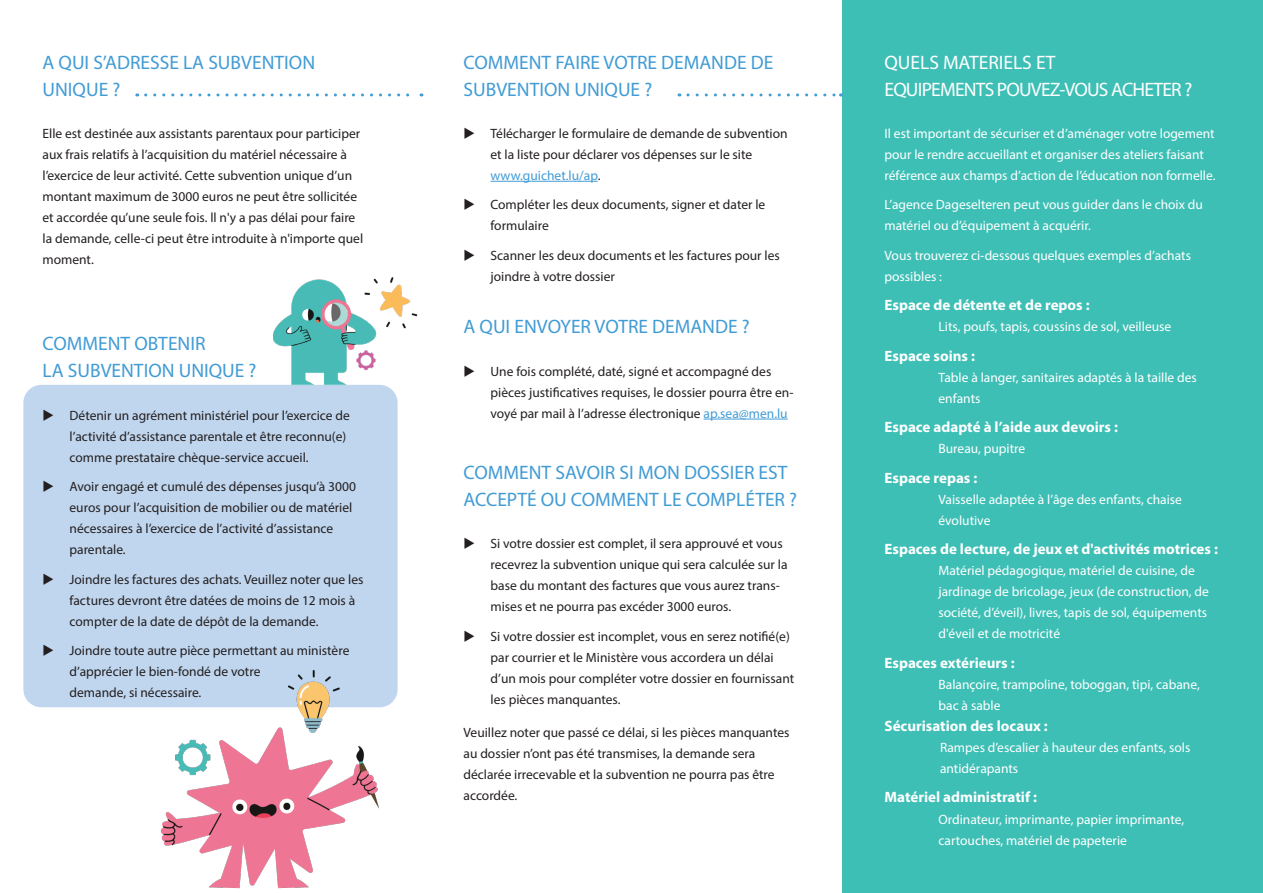
<style>
.page{position:relative;width:1263px;height:893px;background:#fff}
.page>*{position:absolute;margin:0;border:0;box-sizing:border-box;transform-origin:0 0}
.titre_2{font:19.5px/27px "Myriad Pro";color:#419bd5}
.titre_2-2{font:19.5px/27px "Myriad Pro";letter-spacing:-.04em;color:#fff}
.texte_courant{font:700 15px "Myriad Pro";color:#fff}
.gras_10{font:700 15px "Myriad Pro";color:#fff}
.texte_courant-2{font:13.5px/21px "Myriad Pro";color:#231f20}
.texte_courant-3{font:13.5px/21px "Myriad Pro";color:#fff}
.gras_10-2{font:13.5px/21px "Myriad Pro";color:#fff}
.s1{color:#419bd5}
</style>
<div class="page">
<div style="left:842px;top:0;width:421px;height:893px;background:#3ebfb5"></div>
<div style="left:23px;top:385px;width:375px;height:322px;background:#c0d6ee;border-radius:18px"></div>
<hr style="left:490px;top:181px;width:108px;height:1px;background:#419bd5">
<hr style="left:704px;top:419px;width:84px;height:1px;background:#419bd5">
<img style="left:273px;top:277px;width:145px;height:125px">
<svg style="left:146px;top:93px;width:276px;height:3px"></svg>
<svg style="left:688px;top:93px;width:153px;height:3px"></svg>
<img style="left:96px;top:604px;width:302px;height:285px">
<p class="titre_2" style="left:43px;top:48px;width:274px">A QUI S’ADRESSE LA SUBVENTION<br>UNIQUE ?</p>
<p class="texte_courant-2" style="left:43px;top:123px;width:322px">Elle est destinée aux assistants parentaux pour participer aux frais relatifs à l’acquisition du matériel nécessaire à l’exercice de leur activité. Cette subvention unique d’un montant maximum de 3000 euros ne peut être sollicitée et accordée qu’une seule fois. ll n'y a pas délai pour faire la demande, celle-ci peut être introduite à n'importe quel moment.</p>
<p class="titre_2" style="left:43px;top:330px;width:216px">COMMENT OBTENIR<br>LA SUBVENTION UNIQUE ?</p>
<p class="texte_courant-2" style="left:70px;top:404px;width:282px">Détenir un agrément ministériel pour l’exercice de l’activité d’assistance parentale et être reconnu(e) comme prestataire chèque-service accueil.</p>
<p class="texte_courant-2" style="left:70px;top:476px;width:288px">Avoir engagé et cumulé des dépenses jusqu’à 3000 euros pour l’acquisition de mobilier ou de matériel nécessaires à l’exercice de l’activité d’assistance parentale.</p>
<p class="texte_courant-2" style="left:70px;top:568px;width:295px">Joindre les factures des achats. Veuillez noter que les factures devront être datées de moins de 12 mois à compter de la date de dépôt de la demande.</p>
<p class="texte_courant-2" style="left:70px;top:640px;width:281px">Joindre toute autre pièce permettant au ministère d’apprécier le bien-fondé de votre<br>demande, si nécessaire.</p>
<p class="titre_2" style="left:463px;top:48px;width:311px">COMMENT FAIRE VOTRE DEMANDE DE<br>SUBVENTION UNIQUE ?</p>
<p class="texte_courant-2" style="left:490px;top:123px;width:299px">Télécharger le formulaire de demande de subvention et la liste pour déclarer vos dépenses sur le site <span class="s1">www.guichet.lu/ap</span>.</p>
<p class="texte_courant-2" style="left:490px;top:194px;width:276px">Compléter les deux documents, signer et dater le formulaire</p>
<p class="texte_courant-2" style="left:490px;top:245px;width:291px">Scanner les deux documents et les factures pour les joindre à votre dossier</p>
<p class="titre_2" style="left:463px;top:313px;width:288px">A QUI ENVOYER VOTRE DEMANDE ?</p>
<p class="texte_courant-2" style="left:490px;top:360px;width:304px">Une fois complété, daté, signé et accompagné des pièces justificatives requises, le dossier pourra être en&shy;voyé par mail à l’adresse électronique <span class="s1">ap.sea@men.lu</span></p>
<p class="titre_2" style="left:463px;top:458px;width:335px">COMMENT SAVOIR SI MON DOSSIER EST<br>ACCEPTÉ OU COMMENT LE COMPLÉTER ?</p>
<p class="texte_courant-2" style="left:490px;top:533px;width:299px">Si votre dossier est complet, il sera approuvé et vous recevrez la subvention unique qui sera calculée sur la base du montant des factures que vous aurez trans&shy;mises et ne pourra pas excéder 3000 euros.</p>
<p class="texte_courant-2" style="left:490px;top:625px;width:305px">Si votre dossier est incomplet, vous en serez notifié(e) par courrier et le Ministère vous accordera un délai d’un mois pour compléter votre dossier en fournissant les pièces manquantes.</p>
<p class="texte_courant-2" style="left:463px;top:722px;width:328px">Veuillez noter que passé ce délai, si les pièces manquantes au dossier n’ont pas été transmises, la demande sera déclarée irrecevable et la subvention ne pourra pas être accordée.</p>
<p class="titre_2-2" style="left:884px;top:48px;width:309px">QUELS MATERIELS ET<br>EQUIPEMENTS POUVEZ-VOUS ACHETER ?</p>
<p class="texte_courant-3" style="left:884px;top:123px;width:332px">Il est important de sécuriser et d’aménager votre logement pour le rendre accueillant et organiser des ateliers faisant référence aux champs d’action de l’éducation non formelle.</p>
<p class="texte_courant-3" style="left:884px;top:194px;width:320px">L’agence Dageselteren peut vous guider dans le choix du matériel ou d’équipement à acquérir.</p>
<p class="texte_courant-3" style="left:884px;top:245px;width:308px">Vous trouverez ci-dessous quelques exemples d’achats possibles :</p>
<p class="gras_10" style="left:884px;top:296px;width:207px">Espace de détente et de repos :</p>
<p class="gras_10-2" style="left:938px;top:316px;width:234px">Lits, poufs, tapis, coussins de sol, veilleuse</p>
<p class="gras_10" style="left:884px;top:346px;width:92px">Espace soins :</p>
<p class="gras_10-2" style="left:938px;top:367px;width:260px">Table à langer, sanitaires adaptés à la taille des enfants</p>
<p class="texte_courant" style="left:884px;top:418px;width:235px">Espace adapté à l’aide aux devoirs :</p>
<p class="texte_courant-3" style="left:938px;top:438px;width:88px">Bureau, pupitre</p>
<p class="texte_courant" style="left:884px;top:468px;width:94px">Espace repas :</p>
<p class="texte_courant-3" style="left:938px;top:489px;width:245px">Vaisselle adaptée à l’âge des enfants, chaise évolutive</p>
<p class="gras_10" style="left:884px;top:540px;width:335px">Espaces de lecture, de jeux et d'activités motrices :</p>
<p class="gras_10-2" style="left:938px;top:560px;width:272px">Matériel pédagogique, matériel de cuisine, de jardinage de bricolage, jeux (de construction, de société, d’éveil), livres, tapis de sol, équipements d'éveil et de motricité</p>
<p class="texte_courant" style="left:884px;top:653px;width:132px">Espaces extérieurs :</p>
<p class="texte_courant-3" style="left:938px;top:674px;width:263px">Balançoire, trampoline, toboggan, tipi, cabane, bac à sable</p>
<p class="texte_courant" style="left:884px;top:716px;width:165px">Sécurisation des locaux :</p>
<p class="texte_courant-3" style="left:940px;top:737px;width:252px">Rampes d’escalier à hauteur des enfants, sols antidérapants</p>
<p class="texte_courant" style="left:884px;top:788px;width:154px">Matériel administratif :</p>
<p class="texte_courant-3" style="left:938px;top:808px;width:247px">Ordinateur, imprimante, papier imprimante, cartouches, matériel de papeterie</p>
</div>
